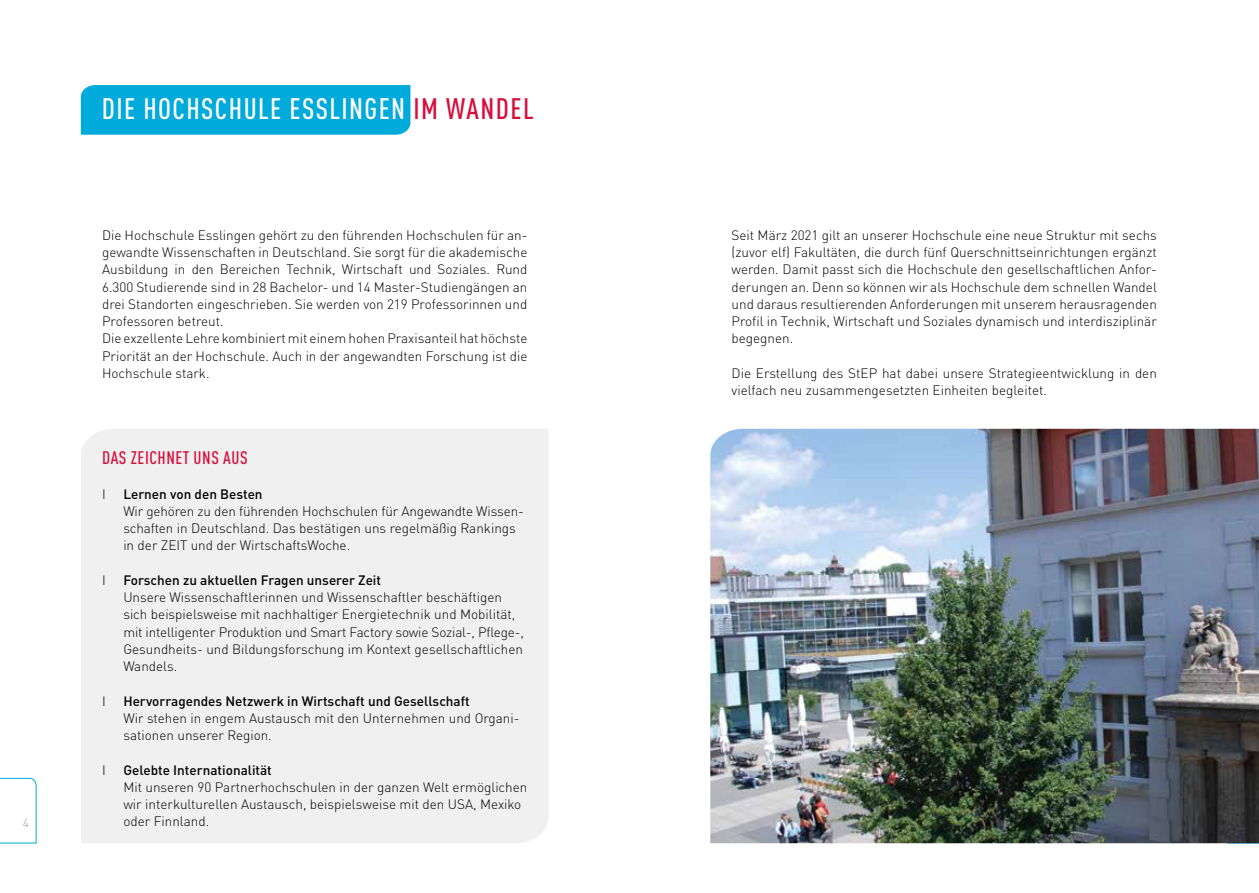
<style>
.page{position:relative;width:1259px;height:893px;background:#fff}
.page>*{position:absolute;margin:0;border:0;box-sizing:border-box;transform-origin:0 0}
.t1{font:500 condensed 29.25px "DIN Pro";letter-spacing:.05em;color:#fff}
.t2{font:500 condensed 18px "DIN Pro";letter-spacing:.03em;color:#d60f3c}
.t3{font:300 13.5px/17.2px "DIN Pro";color:#000}
.t4{font:500 13.5px "DIN Pro";color:#000}
.t5{font:300 12px "DIN Pro";color:#9d9d9c}
.s1{color:#d60f3c}
</style>
<div class="page">
<div style="left:81px;top:85px;width:329px;height:50px;background:#00aadb"></div>
<div style="left:81px;top:429px;width:468px;height:414px;background:#f0f0f0"></div>
<svg style="left:0;top:778px;width:36px;height:65px"></svg>
<img style="left:710px;top:429px;width:549px;height:414px">
<p class="t5" style="left:23px;top:813px;width:8px">4</p>
<h1 class="t1" style="left:102px;top:87px;width:433px">DIE HOCHSCHULE ESSLINGEN <span class="s1">IM WANDEL</span></h1>
<p class="t3" style="left:102px;top:225px;width:427px">Die Hochschule Esslingen gehört zu den führenden Hochschulen für an&shy;gewandte Wissenschaften in Deutschland. Sie sorgt für die akademische Ausbildung in den Bereichen Technik, Wirtschaft und Soziales. Rund 6.300 Studierende sind in 28 Bachelor- und 14 Master-Studiengängen an drei Standorten eingeschrieben. Sie werden von 219 Professorinnen und Professoren betreut.<br>Die exzellente Lehre kombiniert mit einem hohen Praxisanteil hat höchste Priorität an der Hochschule. Auch in der angewandten Forschung ist die Hochschule stark.</p>
<h2 class="t2" style="left:102px;top:445px;width:147px">DAS ZEICHNET UNS AUS</h2>
<p class="t3" style="left:102px;top:484px;width:5px">I</p>
<p class="t4" style="left:123px;top:483px;width:141px">Lernen von den Besten</p>
<p class="t3" style="left:123px;top:501px;width:402px">Wir gehören zu den führenden Hochschulen für Angewandte Wissen&shy;schaften in Deutschland. Das bestätigen uns regelmäßig Rankings in der ZEIT und der WirtschaftsWoche.</p>
<p class="t3" style="left:102px;top:570px;width:5px">I</p>
<p class="t4" style="left:123px;top:570px;width:259px">Forschen zu aktuellen Fragen unserer Zeit</p>
<p class="t3" style="left:123px;top:588px;width:402px">Unsere Wissenschaftlerinnen und Wissenschaftler beschäftigen sich beispielsweise mit nachhaltiger Energietechnik und Mobilität, mit intelligenter Produktion und Smart Factory sowie Sozial-, Pflege-, Gesundheits- und Bildungsforschung im Kontext gesellschaftlichen Wandels.</p>
<p class="t3" style="left:102px;top:691px;width:5px">I</p>
<p class="t4" style="left:123px;top:690px;width:348px">Hervorragendes Netzwerk in Wirtschaft und Gesellschaft</p>
<p class="t3" style="left:123px;top:708px;width:398px">Wir stehen in engem Austausch mit den Unternehmen und Organi&shy;sationen unserer Region.</p>
<p class="t3" style="left:102px;top:760px;width:5px">I</p>
<p class="t4" style="left:123px;top:759px;width:150px">Gelebte Internationalität</p>
<p class="t3" style="left:123px;top:777px;width:405px">Mit unseren 90 Partnerhochschulen in der ganzen Welt ermöglichen wir interkulturellen Austausch, beispielsweise mit den USA, Mexiko oder Finnland.</p>
<p class="t3" style="left:731px;top:225px;width:427px;text-align:justify">Seit März 2021 gilt an unserer Hochschule eine neue Struktur mit sechs (zuvor elf) Fakultäten, die durch fünf Querschnittseinrichtungen ergänzt werden. Damit passt sich die Hochschule den gesellschaftlichen Anfor&shy;derungen an. Denn so können wir als Hochschule dem schnellen Wandel und daraus resultierenden Anforderungen mit unserem herausragenden Profil in Technik, Wirtschaft und Soziales dynamisch und interdisziplinär begegnen.</p>
<p class="t3" style="left:731px;top:363px;width:427px">Die Erstellung des StEP hat dabei unsere Strategieentwicklung in den vielfach neu zusammengesetzten Einheiten begleitet.</p>
</div>
